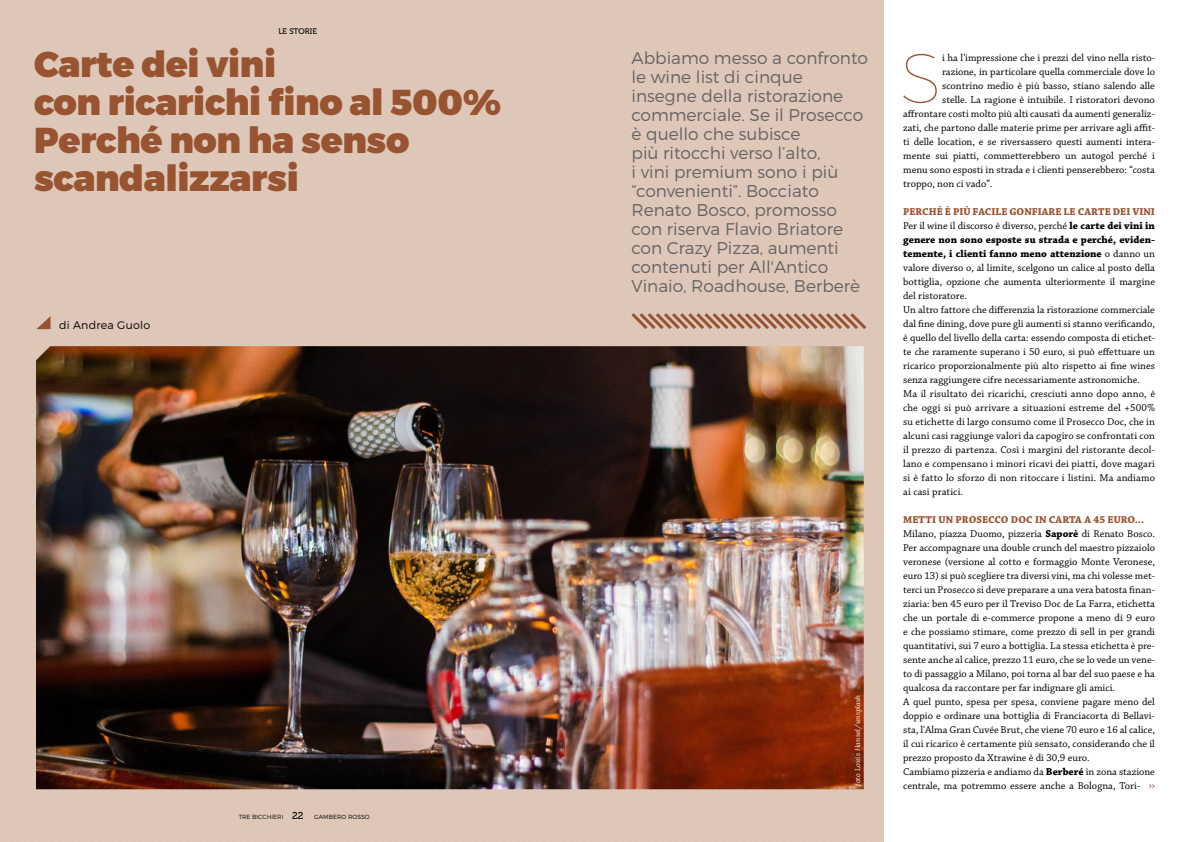
<style>
.page{position:relative;width:1191px;height:842px;background:#fff}
.page>*{position:absolute;margin:0;border:0;box-sizing:border-box;transform-origin:0 0}
.t1{font:100 70.6px "Montserrat";color:#985330}
.t2{font:900 36px/38px "Montserrat";letter-spacing:-.01em;color:#985330}
.t3{font:300 17px/19px "Montserrat";color:#646363}
.t4{font:12.5px "Chaparral Pro";color:#985330}
.t5{font:300 11px "Montserrat";letter-spacing:.02em;color:#000}
.t6{font:10.5px/14px "Chaparral Pro";color:#000}
.t7{font:8px "Museo 500";color:#000}
.t8{font:italic 7px "Lora";letter-spacing:.02em;color:#fff}
.t9{font:300 6px "Montserrat";letter-spacing:.01em;color:#000}
.s1{font-family:"Museo 500";font-weight:400;font-size:10px}
.s2{font-weight:700;color:#985330}
.s3{font-weight:700}
</style>
<div class="page">
<div style="left:595px;top:0;width:288px;height:842px;background:#ddc7b8"></div>
<div style="left:0;top:0;width:595px;height:842px;background:#ddc6b7"></div>
<svg style="left:628px;top:310px;width:241px;height:22px;background:#c7a28e"></svg>
<img style="left:36px;top:346px;width:827px;height:443px">
<svg style="left:36px;top:316px;width:15px;height:13px"></svg>
<p class="t7" style="left:278px;top:27px;width:40px">LE STORIE</p>
<h2 class="t2" style="left:34px;top:47px;width:468px">Carte dei vini<br>con ricarichi fino al 500%<br>Perché non ha senso scandalizzarsi</h2>
<p class="t5" style="left:59px;top:319px;width:93px">di Andrea Guolo</p>
<p class="t9" style="left:239px;top:813px;width:133px">TRE BICCHIERI <span class="s1">22</span> GAMBERO ROSSO</p>
<p class="t3" style="left:631px;top:48px;width:238px">Abbiamo messo a confronto le wine list di cinque insegne della ristorazione commerciale. Se il Prosecco è quello che subisce<br>più ritocchi verso l’alto,<br>i vini premium sono i più “convenienti”. Bocciato<br>Renato Bosco, promosso con riserva Flavio Briatore con Crazy Pizza, aumenti contenuti per All'Antico<br>Vinaio, Roadhouse, Berberè</p>
<p class="t8" style="left:853px;top:786px;width:92px;rotate:-90deg">foto Louis Hansel/unsplash</p>
<h1 class="t1" style="left:900px;top:35px;width:43px">S</h1>
<p class="t6" style="left:942px;top:51px;width:214px">i ha l'impressione che i prezzi del vino nella risto-</p>
<p class="t6" style="left:942px;top:65px;width:214px">razione, in particolare quella commerciale dove lo</p>
<p class="t6" style="left:942px;top:79px;width:214px">scontrino medio è più basso, stiano salendo alle</p>
<p class="t6" style="left:942px;top:93px;width:214px">stelle. La ragione è intuibile. I ristoratori devono</p>
<p class="t6" style="left:903px;top:107px;width:253px">affrontare costi molto più alti causati da aumenti generaliz-</p>
<p class="t6" style="left:903px;top:121px;width:253px">zati, che partono dalle materie prime per arrivare agli affit-</p>
<p class="t6" style="left:903px;top:135px;width:253px">ti delle location, e se riversassero questi aumenti intera-</p>
<p class="t6" style="left:903px;top:149px;width:253px">mente sui piatti, commetterebbero un autogol perché i</p>
<p class="t6" style="left:903px;top:163px;width:253px">menu sono esposti in strada e i clienti penserebbero: “costa</p>
<p class="t6" style="left:903px;top:177px;width:91px">troppo, non ci vado”.</p>
<p class="t6" style="left:903px;top:205px;width:253px"><span class="s2">PERCHÉ È PIÙ FACILE GONFIARE LE CARTE DEI VINI </span>Per il wine il discorso è diverso, perché <span class="s3">le carte dei vini in genere non sono esposte su strada e perché, eviden&shy;temente, i clienti fanno meno attenzione</span> o danno un valore diverso o, al limite, scelgono un calice al posto della bottiglia, opzione che aumenta ulteriormente il margine del ristoratore.<br>Un altro fattore che differenzia la ristorazione commerciale dal fine dining, dove pure gli aumenti si stanno verificando, è quello del livello della carta: essendo composta di etichet&shy;te che raramente superano i 50 euro, si può effettuare un ricarico proporzionalmente più alto rispetto ai fine wines senza raggiungere cifre necessariamente astronomiche.<br>Ma il risultato dei ricarichi, cresciuti anno dopo anno, è che oggi si può arrivare a situazioni estreme del +500% su etichette di largo consumo come il Prosecco Doc, che in alcuni casi raggiunge valori da capogiro se confrontati con il prezzo di partenza. Così i margini del ristorante decol&shy;lano e compensano i minori ricavi dei piatti, dove magari si è fatto lo sforzo di non ritoccare i listini. Ma andiamo ai casi pratici.</p>
<p class="t6" style="left:903px;top:513px;width:253px"><span class="s2">METTI UN PROSECCO DOC IN CARTA A 45 EURO...<br></span>Milano, piazza Duomo, pizzeria <span class="s3">Saporè</span> di Renato Bosco.<br>Per accompagnare una double crunch del maestro pizzaiolo veronese (versione al cotto e formaggio Monte Veronese, euro 13) si può scegliere tra diversi vini, ma chi volesse met&shy;terci un Prosecco si deve preparare a una vera batosta finan&shy;ziaria: ben 45 euro per il Treviso Doc de La Farra, etichetta che un portale di e-commerce propone a meno di 9 euro e che possiamo stimare, come prezzo di sell in per grandi quantitativi, sui 7 euro a bottiglia. La stessa etichetta è pre&shy;sente anche al calice, prezzo 11 euro, che se lo vede un vene&shy;to di passaggio a Milano, poi torna al bar del suo paese e ha qualcosa da raccontare per far indignare gli amici.<br>A quel punto, spesa per spesa, conviene pagare meno del doppio e ordinare una bottiglia di Franciacorta di Bellavi&shy;sta, l'Alma Gran Cuvée Brut, che viene 70 euro e 16 al calice, il cui ricarico è certamente più sensato, considerando che il prezzo proposto da Xtrawine è di 30,9 euro.<br>Cambiamo pizzeria e andiamo da <span class="s3">Berberé</span> in zona stazione centrale, ma potremmo essere anche a Bologna, Tori-</p>
<p class="t4" style="left:1148px;top:778px;width:8px">››</p>
</div>
